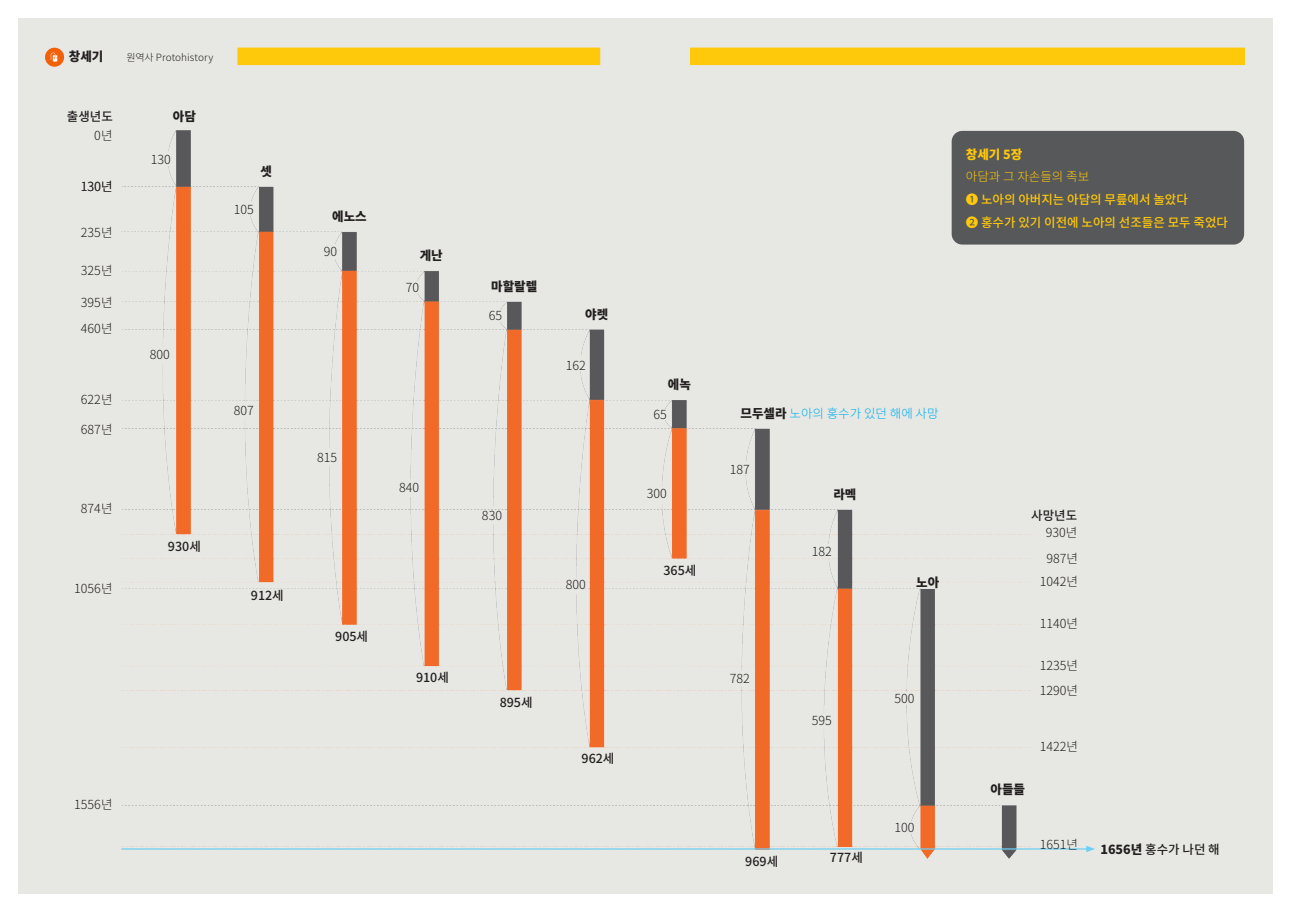
<style>
.page{position:relative;width:1290px;height:911px;background:#fff}
.page>*{position:absolute;margin:0;border:0;box-sizing:border-box;transform-origin:0 0}
.t1{font:300 12.5px "Noto Sans CJ Kkr";color:#231f20}
.t2{font:500 12.5px "Noto Sans CJ Kkr";color:#231f20}
.t3{font:500 12.5px "Noto Sans CJ Kkr";color:#fec80b}
.t4{font:900 12.5px "Noto Sans CJ Kkr";color:#231f20}
.t5{font:300 12.5px "Noto Sans CJ Kkr";color:#00aeef}
.t6{font:300 12.5px "Noto Sans CJ Kkr";color:#fec80b}
.t7{font:900 12.5px "Noto Sans CJ Kkr";color:#fec80b}
._8_Content_black_Sou{font:300 10px "Noto Sans CJ Kkr";letter-spacing:.005em;color:#231f20}
.s1{font-weight:900;color:#231f20}
.s2{font-weight:900}
</style>
<div class="page">
<div style="left:18px;top:18px;width:1254px;height:875px;background:#e7e8e4"></div>
<img style="left:121px;top:130px;width:909px;height:728px">
<svg style="left:45px;top:48px;width:19px;height:19px"></svg>
<svg style="left:51px;top:52px;width:6px;height:10px"></svg>
<div style="left:237px;top:48px;width:363px;height:17px;background:#fec80b"></div>
<div style="left:690px;top:48px;width:555px;height:17px;background:#fec80b"></div>
<hr style="left:121px;top:848px;width:967px;height:1px;background:#6bcff6">
<svg style="left:1086px;top:846px;width:9px;height:6px"></svg>
<div style="left:951px;top:131px;width:293px;height:113px;background:#57585a;border-radius:11px"></div>
<p class="t4" style="left:69px;top:50px;width:36px">창세기</p>
<p class="_8_Content_black_Sou" style="left:126px;top:52px;width:88px">원역사 Protohistory</p>
<p class="t2" style="left:67px;top:109px;width:47px">출생년도</p>
<p class="t1" style="left:94px;top:129px;width:20px">0년</p>
<p class="t1" style="left:81px;top:179px;width:33px">130년</p>
<p class="t1" style="left:81px;top:225px;width:33px">235년</p>
<p class="t1" style="left:81px;top:263px;width:33px">325년</p>
<p class="t1" style="left:81px;top:295px;width:33px">395년</p>
<p class="t1" style="left:81px;top:322px;width:33px">460년</p>
<p class="t1" style="left:81px;top:393px;width:33px">622년</p>
<p class="t1" style="left:81px;top:422px;width:33px">687년</p>
<p class="t4" style="left:173px;top:109px;width:24px">아담</p>
<p class="t1" style="left:151px;top:152px;width:22px">130</p>
<p class="t1" style="left:150px;top:347px;width:22px">800</p>
<p class="t4" style="left:261px;top:164px;width:13px">셋</p>
<p class="t1" style="left:234px;top:202px;width:22px">105</p>
<p class="t1" style="left:234px;top:403px;width:22px">807</p>
<p class="t1" style="left:81px;top:501px;width:33px">874년</p>
<p class="t1" style="left:74px;top:581px;width:40px">1056년</p>
<p class="t2" style="left:168px;top:539px;width:34px">930세</p>
<p class="t2" style="left:251px;top:588px;width:34px">912세</p>
<p class="t1" style="left:74px;top:797px;width:40px">1556년</p>
<p class="t4" style="left:332px;top:210px;width:36px">에노스</p>
<p class="t1" style="left:324px;top:244px;width:15px">90</p>
<p class="t4" style="left:420px;top:249px;width:25px">게난</p>
<p class="t1" style="left:406px;top:280px;width:15px">70</p>
<p class="t1" style="left:317px;top:450px;width:22px">815</p>
<p class="t1" style="left:399px;top:480px;width:22px">840</p>
<p class="t2" style="left:335px;top:629px;width:34px">905세</p>
<p class="t2" style="left:416px;top:670px;width:34px">910세</p>
<p class="t4" style="left:491px;top:279px;width:47px">마할랄렐</p>
<p class="t1" style="left:489px;top:309px;width:15px">65</p>
<p class="t4" style="left:585px;top:308px;width:25px">야렛</p>
<p class="t1" style="left:566px;top:358px;width:22px">162</p>
<p class="t1" style="left:482px;top:508px;width:22px">830</p>
<p class="t1" style="left:566px;top:577px;width:22px">800</p>
<p class="t4" style="left:668px;top:377px;width:25px">에녹</p>
<p class="t1" style="left:654px;top:407px;width:15px">65</p>
<p class="t1" style="left:647px;top:487px;width:22px">300</p>
<p class="t2" style="left:663px;top:563px;width:34px">365세</p>
<p class="t2" style="left:500px;top:695px;width:34px">895세</p>
<p class="t2" style="left:581px;top:751px;width:34px">962세</p>
<p class="t7" style="left:966px;top:147px;width:58px">창세기 5장</p>
<p class="t6" style="left:966px;top:170px;width:125px">아담과 그 자손들의 족보</p>
<p class="t3" style="left:966px;top:192px;width:224px">❶ 노아의 아버지는 아담의 무릎에서 놀았다</p>
<p class="t3" style="left:966px;top:215px;width:264px">❷ 홍수가 있기 이전에 노아의 선조들은 모두 죽었다</p>
<p class="t5" style="left:741px;top:406px;width:199px"><span class="s1">므두셀라</span> 노아의 홍수가 있던 해에 사망</p>
<p class="t1" style="left:730px;top:462px;width:22px">187</p>
<p class="t1" style="left:730px;top:671px;width:22px">782</p>
<p class="t4" style="left:833px;top:487px;width:25px">라멕</p>
<p class="t1" style="left:812px;top:544px;width:22px">182</p>
<p class="t4" style="left:916px;top:575px;width:25px">노아</p>
<p class="t1" style="left:812px;top:713px;width:22px">595</p>
<p class="t1" style="left:894px;top:691px;width:22px">500</p>
<p class="t2" style="left:745px;top:854px;width:34px">969세</p>
<p class="t2" style="left:830px;top:851px;width:34px">777세</p>
<p class="t1" style="left:894px;top:820px;width:22px">100</p>
<p class="t2" style="left:1031px;top:508px;width:47px">사망년도</p>
<p class="t1" style="left:1046px;top:525px;width:33px">930년</p>
<p class="t1" style="left:1046px;top:551px;width:33px">987년</p>
<p class="t1" style="left:1040px;top:574px;width:40px">1042년</p>
<p class="t1" style="left:1040px;top:617px;width:40px">1140년</p>
<p class="t1" style="left:1040px;top:658px;width:40px">1235년</p>
<p class="t1" style="left:1040px;top:683px;width:40px">1290년</p>
<p class="t4" style="left:990px;top:782px;width:36px">아들들</p>
<p class="t1" style="left:1040px;top:739px;width:40px">1422년</p>
<p class="t1" style="left:1040px;top:837px;width:40px">1651년</p>
<p class="t2" style="left:1100px;top:842px;width:121px"><span class="s2">1656년</span> 홍수가 나던 해</p>
</div>
